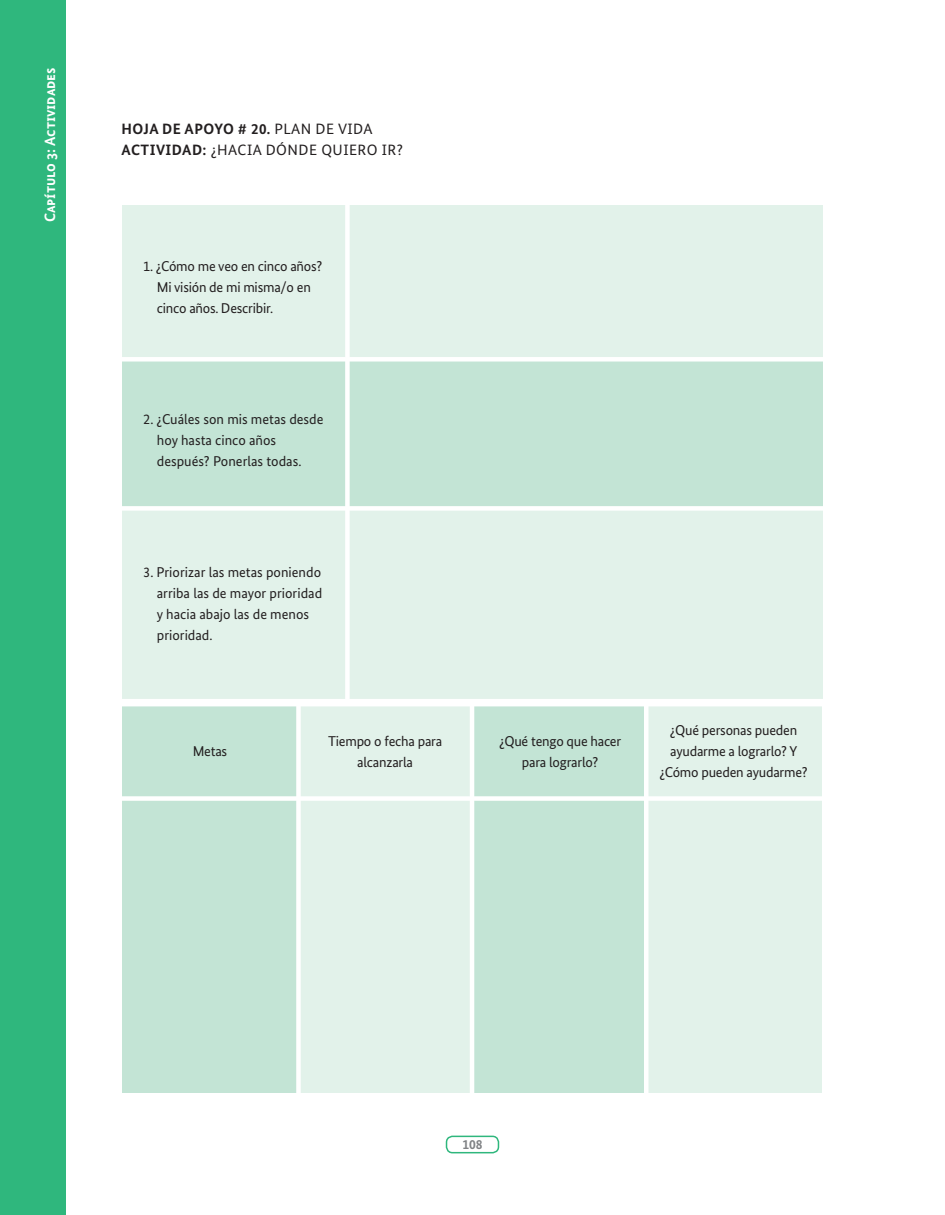
<style>
.page{position:relative;width:945px;height:1215px;background:#fff}
.page>*{position:absolute;margin:0;border:0;box-sizing:border-box;transform-origin:0 0}
.t1{font:15px/21px "Bundes Sans";letter-spacing:.03em;color:#231f20}
.t2{font:700 15px "Bundes Sans";color:#fff}
.t3{font:14.25px/21px "Bundes Sans";letter-spacing:-.015em;color:#231f20}
.t4{font:700 13.5px "Bundes Sans";color:#808285}
.s1{font-weight:700}
</style>
<div class="page">
<div style="left:0;top:0;width:66px;height:1215px;background:#2fb77d"></div>
<div style="left:446px;top:1136px;width:53px;height:17px;border:2px solid #2fb77d;border-radius:6px"></div>
<div style="left:298px;top:702px;width:175px;height:390px;background:#e2f2ea"></div>
<div style="left:472px;top:702px;width:176px;height:390px;background:#c3e4d5"></div>
<div style="left:123px;top:702px;width:175px;height:390px;background:#c3e4d5"></div>
<div style="left:647px;top:702px;width:175px;height:390px;background:#e2f2ea"></div>
<div style="left:122px;top:205px;width:700px;height:154px;background:#e2f2ea"></div>
<div style="left:122px;top:509px;width:700px;height:193px;background:#e2f2ea"></div>
<div style="left:122px;top:359px;width:700px;height:150px;background:#c3e4d5"></div>
<div style="left:345px;top:200px;width:5px;height:504px;background:#fff"></div>
<div style="left:114px;top:357px;width:719px;height:5px;background:#fff"></div>
<div style="left:114px;top:506px;width:719px;height:5px;background:#fff"></div>
<div style="left:114px;top:796px;width:719px;height:5px;background:#fff"></div>
<div style="left:114px;top:699px;width:719px;height:7px;background:#fff"></div>
<hr style="left:470px;top:702px;width:4px;height:398px;background:#fff">
<div style="left:296px;top:702px;width:5px;height:398px;background:#fff"></div>
<div style="left:644px;top:702px;width:5px;height:398px;background:#fff"></div>
<p class="t2" style="left:41px;top:222px;width:156px;rotate:-90deg">Capítulo 3: Actividades</p>
<p class="t1" style="left:122px;top:118px;width:283px"><span class="s1">HOJA DE APOYO # 20.</span> PLAN DE VIDA<br><span class="s1">ACTIVIDAD:</span> ¿HACIA DÓNDE QUIERO IR?</p>
<p class="t3" style="left:157px;top:256px;width:167px;text-indent:-13px">1. ¿Cómo me veo en cinco años?<br>Mi visión de mi misma/o en cinco años. Describir.</p>
<p class="t3" style="left:157px;top:409px;width:168px;text-indent:-13px">2. ¿Cuáles son mis metas desde hoy hasta cinco años después? Ponerlas todas.</p>
<p class="t3" style="left:157px;top:562px;width:167px;text-indent:-13px">3. Priorizar las metas poniendo arriba las de mayor prioridad y hacia abajo las de menos prioridad.</p>
<p class="t3" style="left:193px;top:740px;width:36px">Metas</p>
<p class="t3" style="left:328px;top:730px;width:116px;text-align:center">Tiempo o fecha para alcanzarla</p>
<p class="t3" style="left:499px;top:730px;width:124px;text-align:center">¿Qué tengo que hacer para lograrlo?</p>
<p class="t3" style="left:659px;top:719px;width:150px;text-align:center">¿Qué personas pueden ayudarme a lograrlo? Y ¿Cómo pueden ayudarme?</p>
<p class="t4" style="left:462px;top:1136px;width:22px">108</p>
</div>
